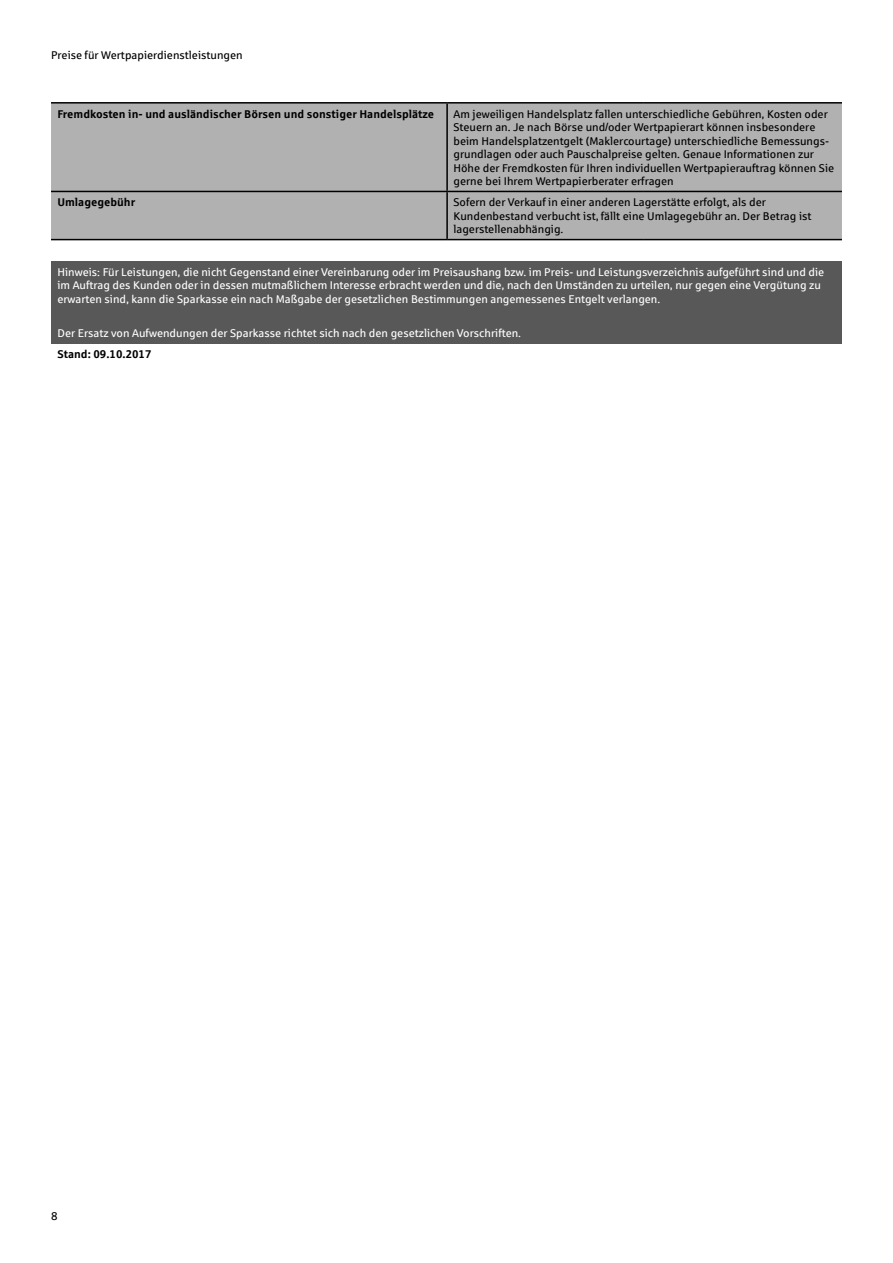
<style>
.page{position:relative;width:893px;height:1263px;background:#fff}
.page>*{position:absolute;margin:0;border:0;box-sizing:border-box;transform-origin:0 0}
.t1{font:11.25px/13.5px "Sparkasse Rg";color:#000}
.t2{font:11.25px/13.5px "Sparkasse Rg";color:#fff}
.t3{font:700 11.25px "Sparkasse Rg";color:#000}
.t4{font:11.25px "Sparkasse Rg Regular 2";color:#000}
</style>
<div class="page">
<div style="left:51px;top:104px;width:791px;height:135px;background:#b1b1b1"></div>
<div style="left:51px;top:261px;width:791px;height:83px;background:#585858"></div>
<hr style="left:446px;top:104px;width:2px;height:87px;background:#000">
<hr style="left:446px;top:192px;width:2px;height:47px;background:#000">
<hr style="left:51px;top:102px;width:396px;height:2px;background:#000">
<hr style="left:447px;top:102px;width:197px;height:2px;background:#000">
<hr style="left:644px;top:102px;width:198px;height:2px;background:#000">
<hr style="left:51px;top:191px;width:396px;height:1px;background:#000">
<hr style="left:447px;top:191px;width:197px;height:1px;background:#000">
<hr style="left:644px;top:191px;width:198px;height:1px;background:#000">
<hr style="left:51px;top:239px;width:396px;height:1px;background:#000">
<hr style="left:447px;top:239px;width:197px;height:1px;background:#000">
<hr style="left:644px;top:239px;width:198px;height:1px;background:#000">
<p class="t1" style="left:51px;top:48px;width:193px">Preise für Wertpapierdienstleistungen</p>
<p class="t3" style="left:57px;top:106px;width:378px">Fremdkosten in- und ausländischer Börsen und sonstiger Handelsplätze</p>
<p class="t1" style="left:453px;top:107px;width:376px">Am jeweiligen Handelsplatz fallen unterschiedliche Gebühren, Kosten oder</p>
<p class="t4" style="left:453px;top:120px;width:363px">Steuern an. Je nach Börse und/oder Wertpapierart können insbesondere</p>
<p class="t1" style="left:453px;top:134px;width:382px">beim Handelsplatzentgelt (Maklercourtage) unterschiedliche Bemessungs&shy;grundlagen oder auch Pauschalpreise gelten. Genaue Informationen zur Höhe der Fremdkosten für Ihren individuellen Wertpapierauftrag können Sie gerne bei Ihrem Wertpapierberater erfragen</p>
<p class="t3" style="left:57px;top:195px;width:79px">Umlagegebühr</p>
<p class="t1" style="left:453px;top:195px;width:360px">Sofern der Verkauf in einer anderen Lagerstätte erfolgt, als der<br>Kundenbestand verbucht ist, fällt eine Umlagegebühr an. Der Betrag ist lagerstellenabhängig.</p>
<p class="t2" style="left:57px;top:265px;width:768px">Hinweis: Für Leistungen, die nicht Gegenstand einer Vereinbarung oder im Preisaushang bzw. im Preis- und Leistungsverzeichnis aufgeführt sind und die im Auftrag des Kunden oder in dessen mutmaßlichem Interesse erbracht werden und die, nach den Umständen zu urteilen, nur gegen eine Vergütung zu erwarten sind, kann die Sparkasse ein nach Maßgabe der gesetzlichen Bestimmungen angemessenes Entgelt verlangen.</p>
<p class="t2" style="left:57px;top:326px;width:465px">Der Ersatz von Aufwendungen der Sparkasse richtet sich nach den gesetzlichen Vorschriften.</p>
<p class="t3" style="left:57px;top:347px;width:96px">Stand: 09.10.2017</p>
<p class="t4" style="left:51px;top:1209px;width:8px">8</p>
</div>
